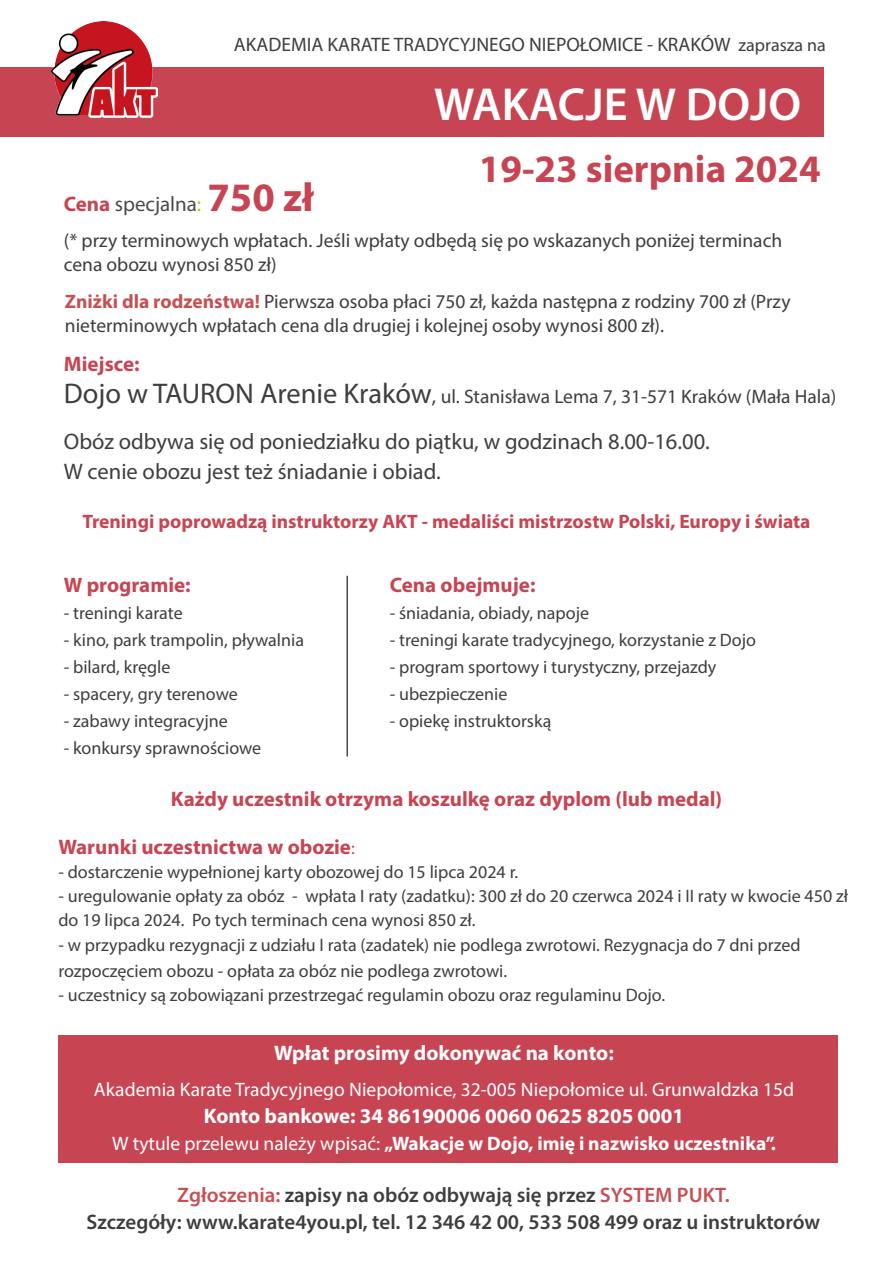
<style>
.page{position:relative;width:893px;height:1263px;background:#fff}
.page>*{position:absolute;margin:0;border:0;box-sizing:border-box;transform-origin:0 0}
.t1{font:600 46.5px "Myriad Pro";color:#fff}
.t2{font:700 39px "Myriad Pro";color:#c74553}
.t3{font:22.5px/30px "Myriad Pro";color:#3e3e3f}
.t4{font:600 21px/27px "Myriad Pro";color:#3e3e3f;text-align:center}
.t5{font:700 21px "Myriad Pro";color:#c74553}
.t6{font:700 21px "Myriad Pro";color:#fff}
.t7{font:21px "Myriad Pro";color:#494a4b}
.t8{font:19.5px/24px "Myriad Pro";color:#3e3e3f}
.t9{font:700 19.5px "Myriad Pro";color:#c74553}
.t10{font:19.5px "Myriad Pro";color:#fff}
.t11{font:700 19.5px "Myriad Pro";color:#fff}
.t12{font:18px/24px "Myriad Pro";color:#3e3e3f}
.s1{font-size:18px}
.s2{font-weight:700;color:#c74553}
.s3{color:#97d416}
.s4{font-weight:700;font-size:40.5px;color:#c74553}
.s5{font-weight:700;color:#c55053}
.s6{font-size:28.5px}
.s7{font-size:21px}
.s8{font-weight:400;font-size:18px}
.s9{font-weight:400}
.s10{color:#c55053}
</style>
<div class="page">
<div style="left:0;top:67px;width:824px;height:70px;background:#c74553"></div>
<div style="left:58px;top:1035px;width:780px;height:127px;background:#c74553"></div>
<hr style="left:346px;top:576px;width:2px;height:180px;background:#494a4b">
<img style="left:52px;top:22px;width:106px;height:96px">
<p class="t8" style="left:234px;top:32px;width:593px">AKADEMIA KARATE TRADYCYJNEGO NIEPOŁOMICE - KRAKÓW <span class="s1">zaprasza na</span></p>
<p class="t7" style="left:64px;top:191px;width:251px"><span class="s2">Cena</span> specjalna<span class="s3">:</span> <span class="s4">750 zł</span></p>
<p class="t1" style="left:434px;top:75px;width:368px">WAKACJE W DOJO</p>
<p class="t2" style="left:479px;top:144px;width:343px">19-23 sierpnia 2024</p>
<p class="t8" style="left:64px;top:228px;width:720px">(* przy terminowych wpłatach. Jeśli wpłaty odbędą się po wskazanych poniżej terminach cena obozu wynosi 850 zł)</p>
<p class="t8" style="left:65px;top:289px;width:727px"><span class="s5">Zniżki dla rodzeństwa!</span> Pierwsza osoba płaci 750 zł, każda następna z rodziny 700 zł (Przy nieterminowych wpłatach cena dla drugiej i kolejnej osoby wynosi 800 zł).</p>
<p class="t5" style="left:64px;top:350px;width:77px">Miejsce:</p>
<p class="t8" style="left:64px;top:384px;width:774px"><span class="s6">Dojo w TAURON Arenie Kraków</span><span class="s7">,</span> ul. Stanisława Lema 7, 31-571 Kraków (Mała Hala)</p>
<p class="t3" style="left:64px;top:426px;width:647px">Obóz odbywa się od poniedziałku do piątku, w godzinach 8.00-16.00.<br>W cenie obozu jest też śniadanie i obiad.</p>
<p class="t9" style="left:82px;top:509px;width:730px">Treningi poprowadzą instruktorzy AKT - medaliści mistrzostw Polski, Europy i świata</p>
<p class="t5" style="left:64px;top:571px;width:128px">W programie:</p>
<p class="t12" style="left:64px;top:601px;width:120px">- treningi karate</p>
<p class="t12" style="left:64px;top:628px;width:242px">- kino, park trampolin, pływalnia</p>
<p class="t12" style="left:64px;top:655px;width:108px">- bilard, kręgle</p>
<p class="t12" style="left:64px;top:682px;width:176px">- spacery, gry terenowe</p>
<p class="t12" style="left:64px;top:709px;width:165px">- zabawy integracyjne</p>
<p class="t12" style="left:64px;top:736px;width:199px">- konkursy sprawnościowe</p>
<p class="t5" style="left:390px;top:571px;width:147px">Cena obejmuje:</p>
<p class="t12" style="left:390px;top:600px;width:201px">- śniadania, obiady, napoje</p>
<p class="t12" style="left:390px;top:627px;width:368px">- treningi karate tradycyjnego, korzystanie z Dojo</p>
<p class="t12" style="left:390px;top:654px;width:328px">- program sportowy i turystyczny, przejazdy</p>
<p class="t12" style="left:390px;top:681px;width:119px">- ubezpieczenie</p>
<p class="t12" style="left:390px;top:708px;width:163px">- opiekę instruktorską</p>
<p class="t5" style="left:171px;top:785px;width:553px">Każdy uczestnik otrzyma koszulkę oraz dyplom (lub medal)</p>
<p class="t5" style="left:58px;top:833px;width:298px">Warunki uczestnictwa w obozie<span class="s8">:</span></p>
<p class="t12" style="left:58px;top:859px;width:461px">- dostarczenie wypełnionej karty obozowej do 15 lipca 2024 r.</p>
<p class="t12" style="left:58px;top:883px;width:791px">- uregulowanie opłaty za obóz - wpłata I raty (zadatku): 300 zł do 20 czerwca 2024 i II raty w kwocie 450 zł do 19 lipca 2024. Po tych terminach cena wynosi 850 zł.</p>
<p class="t12" style="left:58px;top:932px;width:744px;line-height:25.5px">- w przypadku rezygnacji z udziału I rata (zadatek) nie podlega zwrotowi. Rezygnacja do 7 dni przed rozpoczęciem obozu - opłata za obóz nie podlega zwrotowi.</p>
<p class="t12" style="left:58px;top:982px;width:608px">- uczestnicy są zobowiązani przestrzegać regulamin obozu oraz regulaminu Dojo.</p>
<p class="t6" style="left:274px;top:1039px;width:341px">Wpłat prosimy dokonywać na konto:</p>
<p class="t10" style="left:94px;top:1077px;width:702px">Akademia Karate Tradycyjnego Niepołomice, 32-005 Niepołomice ul. Grunwaldzka 15d</p>
<p class="t6" style="left:204px;top:1102px;width:482px">Konto bankowe: 34 86190006 0060 0625 8205 0001</p>
<p class="t11" style="left:112px;top:1130px;width:665px"><span class="s9">W tytule przelewu należy wpisać:</span> „Wakacje w Dojo, imię i nazwisko uczestnika”.</p>
<p class="t4" style="left:87px;top:1181px;width:735px"><span class="s10">Zgłoszenia:</span> zapisy na obóz odbywają się przez <span class="s10">SYSTEM PUKT.<br></span>Szczegóły: www.karate4you.pl, tel. 12 346 42 00, 533 508 499 oraz u instruktorów</p>
</div>
